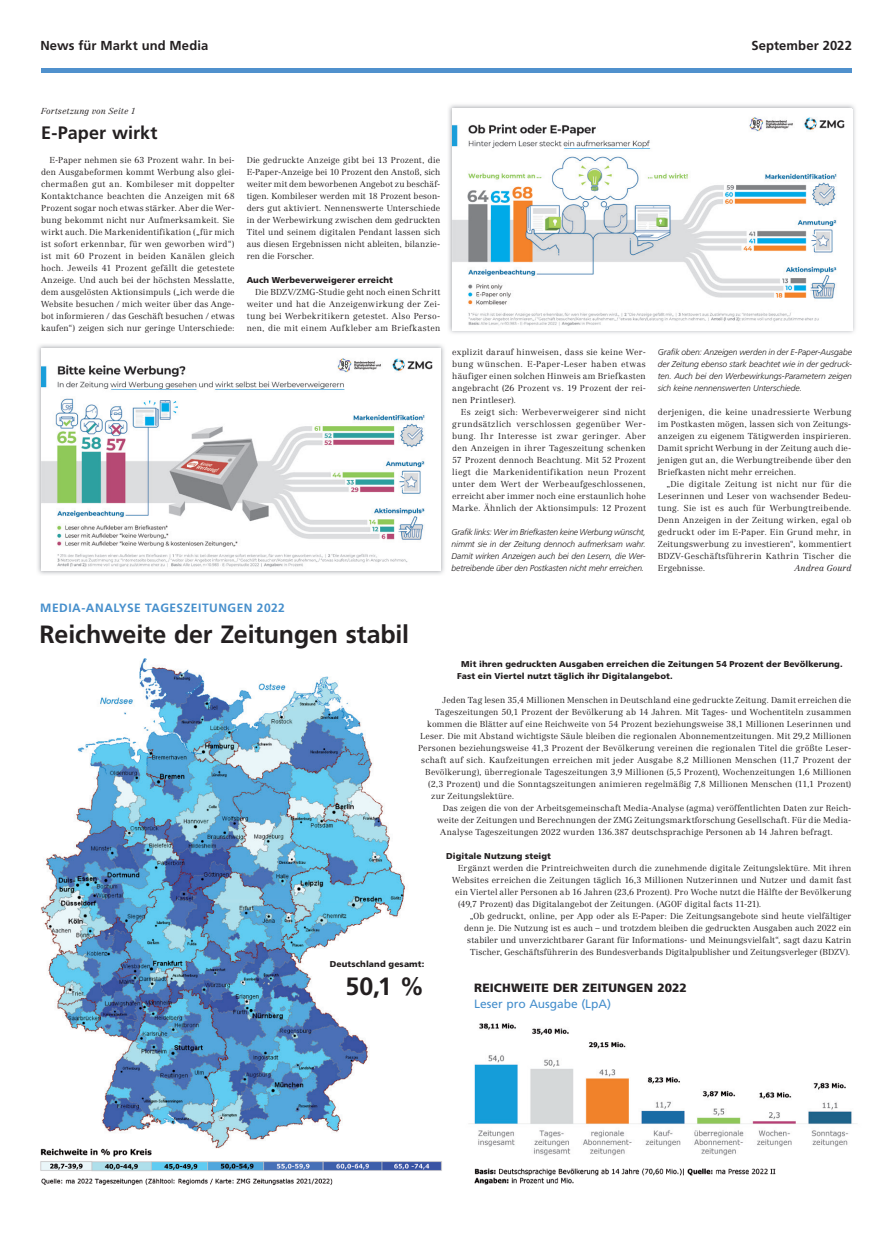
<style>
.page{position:relative;width:893px;height:1248px;background:#fff}
.page>*{position:absolute;margin:0;border:0;box-sizing:border-box;transform-origin:0 0}
.t1{font:700 25px "Frutiger";letter-spacing:-.005em;color:#231f20}
.t2{font:700 18px "Frutiger";letter-spacing:.005em;color:#231f20}
.t3{font:700 13px "Frutiger";letter-spacing:.01em;color:#231f20}
.t4{font:700 12px "Frutiger";letter-spacing:.04em;color:#468fcc}
.t5{font:900 12px "Frutiger";letter-spacing:.01em;color:#231f20}
.t6{font:12px "Frutiger";color:#468fcc}
.t7{font:300 8.5px/12px "Centennial";letter-spacing:.02em;color:#231f20;text-align:justify}
.t8{font:italic 300 8.5px/12px "Frutiger";letter-spacing:-.005em;color:#231f20;text-align:justify}
.t9{font:900 8.5px/12px "Frutiger";letter-spacing:.015em;color:#231f20}
.t10{font:italic 300 8.5px "Centennial";letter-spacing:.01em;color:#231f20}
</style>
<div class="page">
<hr style="left:41px;top:69px;width:811px;height:4px;background:#5091cd">
<img style="left:448px;top:104px;width:407px;height:229px">
<img style="left:452px;top:109px;width:400px;height:221px">
<img style="left:37px;top:344px;width:407px;height:231px">
<img style="left:41px;top:350px;width:400px;height:221px">
<img style="left:40px;top:1153px;width:402px;height:32px">
<img style="left:474px;top:1168px;width:302px;height:17px">
<img style="left:40px;top:658px;width:365px;height:495px">
<img style="left:469px;top:1023px;width:388px;height:133px">
<svg style="left:301px;top:938px;width:104px;height:86px"></svg>
<h3 class="t3" style="left:40px;top:38px;width:169px">News für Markt und Media</h3>
<h3 class="t3" style="left:751px;top:38px;width:102px">September 2022</h3>
<p class="t10" style="left:41px;top:106px;width:96px">Fortsetzung von Seite 1</p>
<h2 class="t2" style="left:41px;top:122px;width:118px">E-Paper wirkt</h2>
<p class="t7" style="left:41px;top:154px;width:195px;text-indent:8px">E-Paper nehmen sie 63 Prozent wahr. In bei&shy;den Ausgabeformen kommt Werbung also glei&shy;chermaßen gut an. Kombileser mit doppelter Kontaktchance beachten die Anzeigen mit 68<br>Prozent sogar noch etwas stärker. Aber die Wer&shy;bung bekommt nicht nur Aufmerksamkeit. Sie wirkt auch. Die Markenidentifikation („für mich ist sofort erkennbar, für wen geworben wird“) ist mit 60 Prozent in beiden Kanälen gleich hoch. Jeweils 41 Prozent gefällt die getestete Anzeige. Und auch bei der höchsten Messlatte, dem ausgelösten Aktionsimpuls („ich werde die Website besuchen / mich weiter über das Ange&shy;bot informieren / das Geschäft besuchen / etwas kaufen“) zeigen sich nur geringe Unterschiede:</p>
<p class="t7" style="left:247px;top:154px;width:195px">Die gedruckte Anzeige gibt bei 13 Prozent, die E-Paper-Anzeige bei 10 Prozent den Anstoß, sich weiter mit dem beworbenen Angebot zu beschäf&shy;tigen. Kombileser werden mit 18 Prozent beson&shy;ders gut aktiviert. Nennenswerte Unterschiede in der Werbewirkung zwischen dem gedruckten Titel und seinem digitalen Pendant lassen sich aus diesen Ergebnissen nicht ableiten, bilanzie&shy;ren die Forscher.</p>
<p class="t9" style="left:247px;top:274px;width:148px">Auch Werbeverweigerer erreicht</p>
<p class="t7" style="left:247px;top:286px;width:195px;text-indent:8px">Die BDZV/ZMG-Studie geht noch einen Schritt weiter und hat die Anzeigenwirkung der Zei&shy;tung bei Werbekritikern getestet. Also Perso&shy;nen, die mit einem Aufkleber am Briefkasten</p>
<p class="t8" style="left:658px;top:346px;width:196px">Grafik oben: Anzeigen werden in der E-Paper-Ausgabe der Zeitung ebenso stark beachtet wie in der gedruck&shy;ten. Auch bei den Werbewirkungs-Parametern zeigen sich keine nennenswerten Unterschiede.</p>
<p class="t7" style="left:452px;top:346px;width:195px">explizit darauf hinweisen, dass sie keine Wer&shy;bung wünschen. E-Paper-Leser haben etwas häufiger einen solchen Hinweis am Briefkasten angebracht (26 Prozent vs. 19 Prozent der rei&shy;nen Printleser).</p>
<p class="t7" style="left:452px;top:406px;width:195px;text-indent:8px">Es zeigt sich: Werbeverweigerer sind nicht grundsätzlich verschlossen gegenüber Wer&shy;bung. Ihr Interesse ist zwar geringer. Aber den Anzeigen in ihrer Tageszeitung schenken 57 Prozent dennoch Beachtung. Mit 52 Prozent liegt die Markenidentifikation neun Prozent unter dem Wert der Werbeaufgeschlossenen, erreicht aber immer noch eine erstaunlich hohe Marke. Ähnlich der Aktionsimpuls: 12 Prozent</p>
<p class="t7" style="left:658px;top:406px;width:195px">derjenigen, die keine unadressierte Werbung im Postkasten mögen, lassen sich von Zeitungs&shy;anzeigen zu eigenem Tätigwerden inspirieren.<br>Damit spricht Werbung in der Zeitung auch die&shy;jenigen gut an, die Werbungtreibende über den Briefkasten nicht mehr erreichen.</p>
<p class="t7" style="left:658px;top:478px;width:195px;text-indent:8px">„Die digitale Zeitung ist nicht nur für die Leserinnen und Leser von wachsender Bedeu&shy;tung. Sie ist es auch für Werbungtreibende.<br>Denn Anzeigen in der Zeitung wirken, egal ob gedruckt oder im E-Paper. Ein Grund mehr, in Zeitungswerbung zu investieren“, kommentiert BDZV-Geschäftsführerin Kathrin Tischer die Ergebnisse.</p>
<p class="t8" style="left:452px;top:526px;width:196px">Grafik links: Wer im Briefkasten keine Werbung wünscht, nimmt sie in der Zeitung dennoch aufmerksam wahr.<br>Damit wirken Anzeigen auch bei den Lesern, die Wer&shy;betreibende über den Postkasten nicht mehr erreichen.</p>
<p class="t10" style="left:795px;top:563px;width:58px">Andrea Gourd</p>
<h3 class="t4" style="left:40px;top:600px;width:246px">MEDIA-ANALYSE TAGESZEITUNGEN 2022</h3>
<h1 class="t1" style="left:40px;top:619px;width:371px">Reichweite der Zeitungen stabil</h1>
<p class="t9" style="left:457px;top:657px;width:387px;text-indent:4px">Mit ihren gedruckten Ausgaben erreichen die Zeitungen 54 Prozent der Bevölkerung.<br>Fast ein Viertel nutzt täglich ihr Digitalangebot.</p>
<p class="t7" style="left:442px;top:694px;width:411px">Jeden Tag lesen 35,4 Millionen Menschen in Deutschland eine gedruckte Zeitung. Damit erreichen die</p>
<p class="t7" style="left:435px;top:706px;width:417px">Tageszeitungen 50,1 Prozent der Bevölkerung ab 14 Jahren. Mit Tages- und Wochentiteln zusammen</p>
<p class="t7" style="left:427px;top:718px;width:425px">kommen die Blätter auf eine Reichweite von 54 Prozent beziehungsweise 38,1 Millionen Leserinnen und</p>
<p class="t7" style="left:420px;top:730px;width:433px">Leser. Die mit Abstand wichtigste Säule bleiben die regionalen Abonnementzeitungen. Mit 29,2 Millionen</p>
<p class="t7" style="left:418px;top:742px;width:434px">Personen beziehungsweise 41,3 Prozent der Bevölkerung vereinen die regionalen Titel die größte Leser-</p>
<p class="t7" style="left:421px;top:754px;width:432px">schaft auf sich. Kaufzeitungen erreichen mit jeder Ausgabe 8,2 Millionen Menschen (11,7 Prozent der</p>
<p class="t7" style="left:425px;top:766px;width:428px">Bevölkerung), überregionale Tageszeitungen 3,9 Millionen (5,5 Prozent), Wochenzeitungen 1,6 Millionen</p>
<p class="t7" style="left:428px;top:778px;width:424px">(2,3 Prozent) und die Sonntagszeitungen animieren regelmäßig 7,8 Millionen Menschen (11,1 Prozent)</p>
<p class="t7" style="left:431px;top:790px;width:85px">zur Zeitungslektüre.</p>
<p class="t7" style="left:443px;top:802px;width:410px">Das zeigen die von der Arbeitsgemeinschaft Media-Analyse (agma) veröffentlichten Daten zur Reich-</p>
<p class="t7" style="left:437px;top:814px;width:415px">weite der Zeitungen und Berechnungen der ZMG Zeitungsmarktforschung Gesellschaft. Für die Media-</p>
<p class="t7" style="left:440px;top:826px;width:394px">Analyse Tageszeitungen 2022 wurden 136.387 deutschsprachige Personen ab 14 Jahren befragt.</p>
<p class="t9" style="left:446px;top:850px;width:106px">Digitale Nutzung steigt</p>
<p class="t7" style="left:458px;top:862px;width:395px">Ergänzt werden die Printreichweiten durch die zunehmende digitale Zeitungslektüre. Mit ihren</p>
<p class="t7" style="left:452px;top:874px;width:400px">Websites erreichen die Zeitungen täglich 16,3 Millionen Nutzerinnen und Nutzer und damit fast</p>
<p class="t7" style="left:455px;top:886px;width:398px">ein Viertel aller Personen ab 16 Jahren (23,6 Prozent). Pro Woche nutzt die Hälfte der Bevölkerung</p>
<p class="t7" style="left:458px;top:898px;width:305px">(49,7 Prozent) das Digitalangebot der Zeitungen. (AGOF digital facts 11-21).</p>
<p class="t7" style="left:470px;top:910px;width:383px">„Ob gedruckt, online, per App oder als E-Paper: Die Zeitungsangebote sind heute vielfältiger</p>
<p class="t7" style="left:464px;top:922px;width:389px">denn je. Die Nutzung ist es auch – und trotzdem bleiben die gedruckten Ausgaben auch 2022 ein</p>
<p class="t7" style="left:467px;top:934px;width:385px">stabiler und unverzichtbarer Garant für Informations- und Meinungsvielfalt“, sagt dazu Katrin</p>
<p class="t7" style="left:470px;top:946px;width:382px">Tischer, Geschäftsführerin des Bundesverbands Digitalpublisher und Zeitungsverleger (BDZV).</p>
<p class="t9" style="left:330px;top:958px;width:96px">Deutschland gesamt:</p>
<h1 class="t1" style="left:346px;top:971px;width:80px">50,1 %</h1>
<h3 class="t5" style="left:474px;top:980px;width:214px">REICHWEITE DER ZEITUNGEN 2022</h3>
<h3 class="t6" style="left:474px;top:996px;width:139px">Leser pro Ausgabe (LpA)</h3>
</div>
